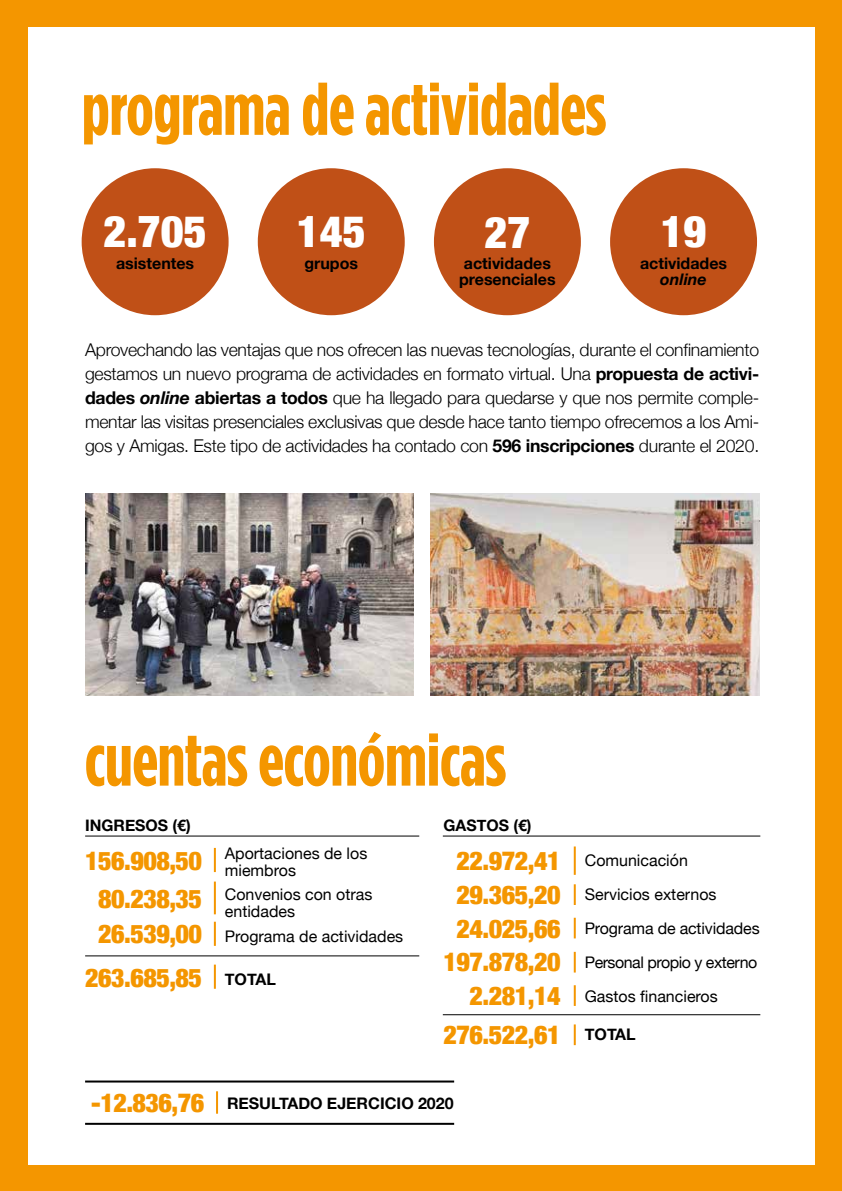
<style>
.page{position:relative;width:842px;height:1191px;background:#f49600}
.page>*{position:absolute;margin:0;border:0;box-sizing:border-box;transform-origin:0 0}
.t1{font:700 74px "Gotham Condensed";letter-spacing:-.01em;color:#f49600}
.t2{font:900 condensed 44px "Helvetica Neue";color:#fff}
.t3{font:900 condensed 26px/33.8px "Helvetica Neue";letter-spacing:-.02em;color:#f49600;text-align:center}
.t4{font:300 17.6px/24px "Helvetica Neue";letter-spacing:-.015em;color:#000;text-align:justify}
.t5{font:16px/34px "Helvetica Neue";color:#000}
.t6{font:700 16px/16px "Helvetica Neue";color:#000}
.t7{font:italic 700 16px "Helvetica Neue";color:#000}
.t8{font:700 15.8px "Helvetica Neue";color:#000}
.s1{font-weight:700}
.s2{font-weight:700;font-style:italic}
.s3{font-weight:900;font-stretch:condensed;font-size:26px;color:#f49600}
</style>
<div class="page">
<div style="left:28px;top:27px;width:786px;height:1137px;background:#fff"></div>
<hr style="left:443px;top:835px;width:317px;height:1px;background:#000">
<hr style="left:443px;top:1014px;width:317px;height:1px;background:#000">
<hr style="left:574px;top:846px;width:2px;height:29px;background:#f49600">
<hr style="left:574px;top:884px;width:2px;height:21px;background:#f49600">
<hr style="left:574px;top:917px;width:2px;height:21px;background:#f49600">
<hr style="left:574px;top:951px;width:2px;height:21px;background:#f49600">
<hr style="left:574px;top:985px;width:2px;height:21px;background:#f49600">
<hr style="left:574px;top:1024px;width:2px;height:21px;background:#f49600">
<hr style="left:214px;top:848px;width:2px;height:24px;background:#f49600">
<hr style="left:214px;top:921px;width:2px;height:25px;background:#f49600">
<hr style="left:214px;top:964px;width:2px;height:24px;background:#f49600">
<hr style="left:214px;top:881px;width:2px;height:33px;background:#f49600">
<hr style="left:85px;top:835px;width:334px;height:1px;background:#000">
<hr style="left:85px;top:955px;width:334px;height:1px;background:#000">
<hr style="left:85px;top:1080px;width:369px;height:2px;background:#000">
<hr style="left:85px;top:1122px;width:369px;height:2px;background:#000">
<hr style="left:216px;top:1091px;width:2px;height:22px;background:#f49600">
<div style="left:434px;top:168px;width:147px;height:147px;background:#c05017;border-radius:50%"></div>
<div style="left:82px;top:168px;width:147px;height:147px;background:#c05017;border-radius:50%"></div>
<div style="left:258px;top:168px;width:147px;height:147px;background:#c05017;border-radius:50%"></div>
<div style="left:610px;top:168px;width:147px;height:147px;background:#c05017;border-radius:50%"></div>
<img style="left:85px;top:494px;width:329px;height:202px">
<img style="left:430px;top:494px;width:329px;height:202px">
<h1 class="t1" style="left:82px;top:65px;width:526px">programa de actividades</h1>
<h2 class="t2" style="left:104px;top:195px;width:104px">2.705</h2>
<h2 class="t2" style="left:297px;top:195px;width:70px">145</h2>
<h2 class="t2" style="left:484px;top:196px;width:47px">27</h2>
<h2 class="t2" style="left:661px;top:195px;width:47px">19</h2>
<p class="t6" style="left:116px;top:255px;width:80px">asistentes</p>
<p class="t6" style="left:304px;top:255px;width:55px">grupos</p>
<p class="t6" style="left:459px;top:255px;width:98px">actividades presenciales</p>
<p class="t6" style="left:640px;top:255px;width:89px">actividades</p>
<p class="t7" style="left:660px;top:266px;width:48px">online</p>
<p class="t4" style="left:85px;top:337px;width:676px">Aprovechando las ventajas que nos ofrecen las nuevas tecnologías, durante el confinamiento gestamos un nuevo programa de actividades en formato virtual. Una <span class="s1">propuesta de activi&shy;dades</span> <span class="s2">online</span> <span class="s1">abiertas a todos</span> que ha llegado para quedarse y que nos permite comple&shy;mentar las visitas presenciales exclusivas que desde hace tanto tiempo ofrecemos a los Ami&shy;gos y Amigas. Este tipo de actividades ha contado con <span class="s1">596 inscripciones</span> durante el 2020.</p>
<h1 class="t1" style="left:84px;top:716px;width:423px">cuentas económicas</h1>
<p class="t8" style="left:85px;top:812px;width:107px">INGRESOS (€)</p>
<h3 class="t3" style="left:85px;top:840px;width:119px;line-height:38px">156.908,50<br>80.238,35</h3>
<h3 class="t3" style="left:85px;top:910px;width:119px;line-height:44px">26.539,00<br>263.685,85</h3>
<p class="t5" style="left:225px;top:846px;width:144px;line-height:17px">Aportaciones de los miembros</p>
<p class="t5" style="left:225px;top:887px;width:149px;line-height:17px">Convenios con otras entidades</p>
<p class="t5" style="left:225px;top:920px;width:180px">Programa de actividades</p>
<p class="t6" style="left:225px;top:972px;width:52px">TOTAL</p>
<p class="t8" style="left:444px;top:812px;width:90px">GASTOS (€)</p>
<h3 class="t3" style="left:444px;top:842px;width:118px;text-align:right">22.972,41<br>29.365,20<br>24.025,66<br>197.878,20<br>2.281,14</h3>
<h3 class="t3" style="left:444px;top:1016px;width:118px">276.522,61</h3>
<p class="t6" style="left:91px;top:1095px;width:364px"><span class="s3">-12.836,76</span> RESULTADO EJERCICIO 2020</p>
<p class="t5" style="left:585px;top:844px;width:176px">Comunicación<br>Servicios externos<br>Programa de actividades<br>Personal propio y externo<br>Gastos financieros</p>
<p class="t6" style="left:585px;top:1026px;width:52px">TOTAL</p>
</div>
